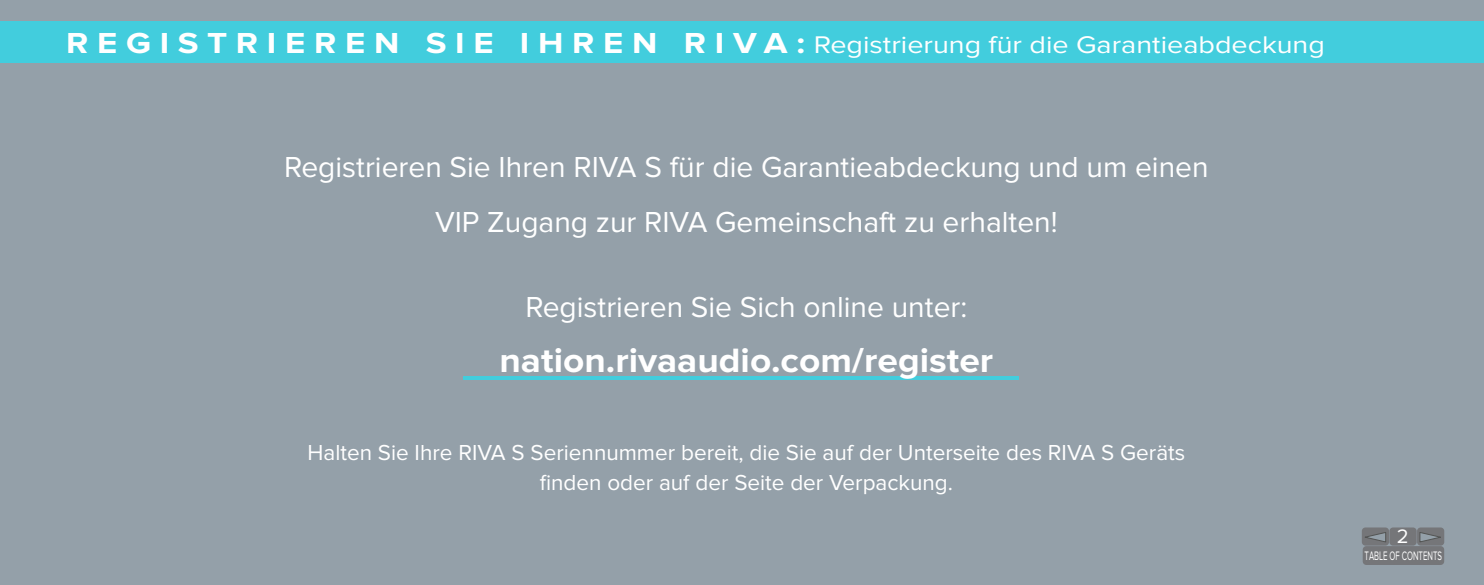
<style>
.page{position:relative;width:1484px;height:585px;background:#94a0a9}
.page>*{position:absolute;margin:0;border:0;box-sizing:border-box;transform-origin:0 0}
.t1{font:700 35px "Proxima Nova";color:#fff;scale:1.06 1}
.t2{font:30px/55px "Proxima Nova";color:#fff;text-align:center}
.t3{font:25px "Proxima Nova";color:#fff;scale:1.15 1}
.t4{font:22.5px/30px "Proxima Nova";color:#fff;text-align:center}
.t5{font:20.25px "Proxima Nova";color:#fff}
.t6{font:12.75px "Proxima Nova";color:#fff;scale:.61 1}
.s1{font-weight:700;font-size:30px}
</style>
<div class="page">
<div style="left:0;top:22px;width:1484px;height:41px;background:#42cddd"></div>
<hr style="left:463px;top:376px;width:556px;height:4px;background:#42cddd">
<div style="left:1362px;top:527px;width:27px;height:19px;background:#757679;border-radius:4px"></div>
<div style="left:1389px;top:527px;width:27px;height:19px;background:#757679;border-radius:4px"></div>
<div style="left:1417px;top:527px;width:27px;height:19px;background:#757679;border-radius:4px"></div>
<svg style="left:1365px;top:532px;width:21px;height:10px"></svg>
<svg style="left:1419px;top:532px;width:22px;height:10px"></svg>
<div style="left:1363px;top:546px;width:81px;height:19px;background:#757679;border-radius:4px"></div>
<p class="t3" style="left:66px;top:30px;width:1096px"><span class="s1">R E G I S T R I E R E N S I E I H R E N R I V A :</span> Registrierung für die Garantieabdeckung</p>
<p class="t2" style="left:284px;top:140px;width:926px">Registrieren Sie Ihren RIVA S für die Garantieabdeckung und um einen<br>VIP Zugang zur RIVA Gemeinschaft zu erhalten!</p>
<p class="t2" style="left:525px;top:280px;width:443px">Registrieren Sie Sich online unter:</p>
<p class="t1" style="left:499px;top:340px;width:467px">nation.rivaaudio.com/register</p>
<p class="t4" style="left:307px;top:438px;width:879px">Halten Sie Ihre RIVA S Seriennummer bereit, die Sie auf der Unterseite des RIVA S Geräts finden oder auf der Seite der Verpackung.</p>
<p class="t5" style="left:1397px;top:525px;width:13px">2</p>
<p class="t6" style="left:1364px;top:548px;width:129px">TABLE OF CONTENTS</p>
</div>
